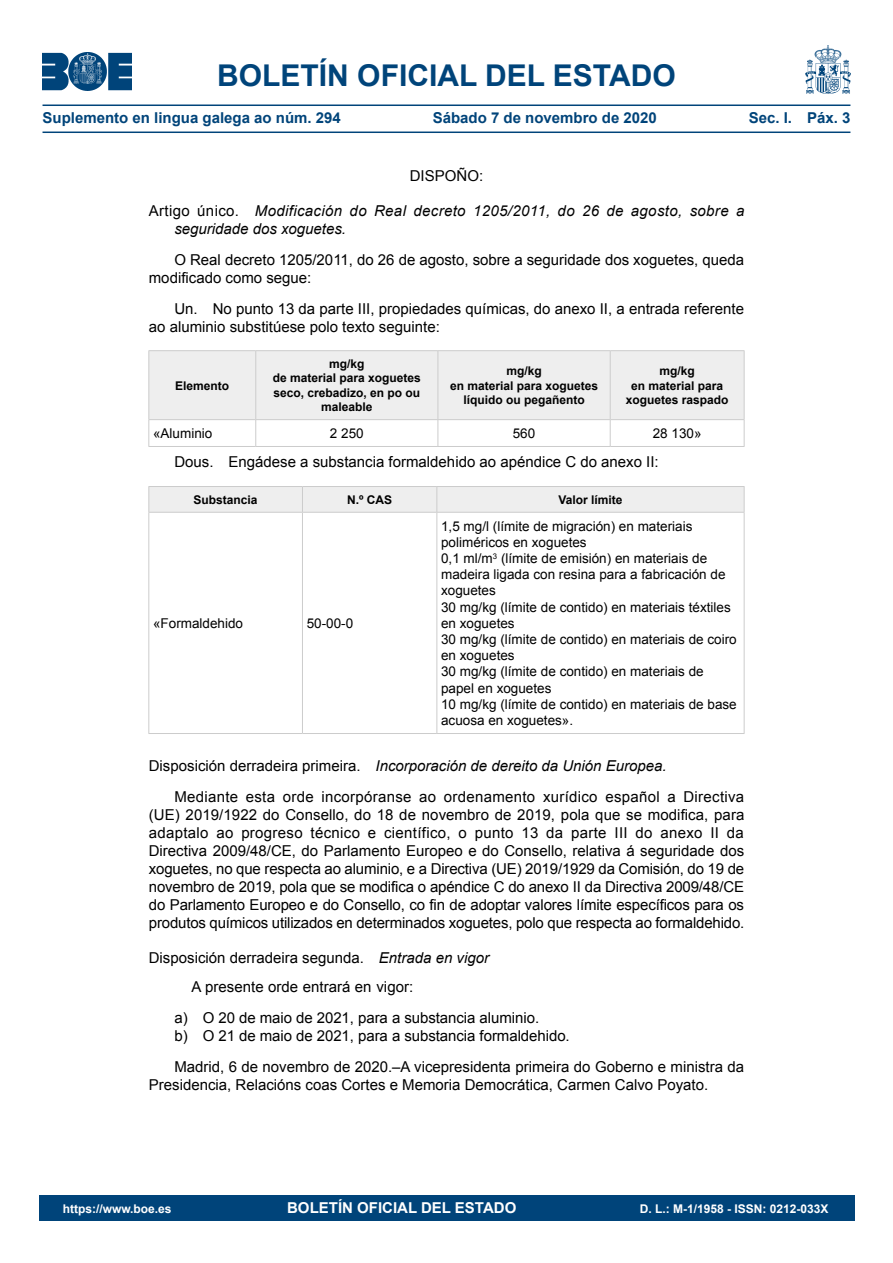
<style>
.page{position:relative;width:893px;height:1263px;background:#fff}
.page>*{position:absolute;margin:0;border:0;box-sizing:border-box;transform-origin:0 0}
.t1{font:700 30px "Arial";color:#00447a}
.PARRAFO{font:15px/18px "Arial";color:#000}
.PARRAFO_2{font:15px/18px "Arial";color:#000}
.ARTICULO{font:italic 15px/18px "Arial";letter-spacing:.025em;color:#000}
.t2{font:700 15px "Arial";color:#00447a}
.ARTICULO-2{font:italic 15px "Arial";color:#000}
.ARTICULO-3{font:15px "Arial";color:#000}
.t3{font:700 15px "Arial";color:#fff}
.CENTRO_REDONDA{font:15px "Arial";color:#000}
.CUERPO_TABLA_IZQ{font:13.5px/16.2px "Arial";color:#000}
.CUERPO_TABLA_CENTRO{font:13.5px "Arial";color:#000}
.CABEZA_TABLA{font:700 12px/14.4px "Arial";color:#000;text-align:center}
.t4{font:700 12px "Arial";color:#fff}
.s1{font-style:normal}
.s2{font-style:italic}
</style>
<div class="page">
<img style="left:43px;top:53px;width:89px;height:37px">
<img style="left:805px;top:46px;width:45px;height:47px">
<hr style="left:43px;top:104px;width:807px;height:2px;background:#00447a">
<hr style="left:43px;top:132px;width:807px;height:1px;background:#00447a">
<hr style="left:148px;top:446px;width:108px;height:1px;background:#ccc">
<hr style="left:256px;top:446px;width:182px;height:1px;background:#ccc">
<hr style="left:438px;top:446px;width:172px;height:1px;background:#ccc">
<hr style="left:610px;top:446px;width:134px;height:1px;background:#ccc">
<svg style="left:148px;top:351px;width:597px;height:95px"></svg>
<hr style="left:744px;top:351px;width:1px;height:68px;background:#ccc">
<hr style="left:148px;top:351px;width:1px;height:68px;background:#ccc">
<hr style="left:255px;top:351px;width:1px;height:68px;background:#ccc">
<hr style="left:438px;top:351px;width:1px;height:68px;background:#ccc">
<hr style="left:610px;top:351px;width:1px;height:68px;background:#ccc">
<hr style="left:148px;top:350px;width:108px;height:1px;background:#ccc">
<hr style="left:256px;top:350px;width:182px;height:1px;background:#ccc">
<hr style="left:438px;top:350px;width:172px;height:1px;background:#ccc">
<hr style="left:610px;top:350px;width:134px;height:1px;background:#ccc">
<hr style="left:148px;top:419px;width:108px;height:1px;background:#ccc">
<hr style="left:256px;top:419px;width:182px;height:1px;background:#ccc">
<hr style="left:438px;top:419px;width:172px;height:1px;background:#ccc">
<hr style="left:610px;top:419px;width:134px;height:1px;background:#ccc">
<hr style="left:148px;top:733px;width:154px;height:1px;background:#ccc">
<hr style="left:302px;top:733px;width:135px;height:1px;background:#ccc">
<hr style="left:437px;top:733px;width:307px;height:1px;background:#ccc">
<hr style="left:148px;top:513px;width:1px;height:220px;background:#ccc">
<hr style="left:744px;top:513px;width:1px;height:220px;background:#ccc">
<hr style="left:302px;top:513px;width:1px;height:220px;background:#ccc">
<hr style="left:436px;top:513px;width:1px;height:220px;background:#ccc">
<div style="left:148px;top:486px;width:597px;height:26px;background:#eee"></div>
<hr style="left:148px;top:486px;width:154px;height:1px;background:#ccc">
<hr style="left:302px;top:486px;width:135px;height:1px;background:#ccc">
<hr style="left:437px;top:486px;width:307px;height:1px;background:#ccc">
<hr style="left:148px;top:512px;width:154px;height:1px;background:#ccc">
<hr style="left:302px;top:512px;width:135px;height:1px;background:#ccc">
<hr style="left:437px;top:512px;width:307px;height:1px;background:#ccc">
<div style="left:39px;top:1195px;width:815px;height:25px;background:#00447a"></div>
<h1 class="t1" style="left:217px;top:55px;width:460px">BOLETÍN OFICIAL DEL ESTADO</h1>
<p class="t2" style="left:43px;top:108px;width:300px">Suplemento en lingua galega ao núm. 294</p>
<p class="t2" style="left:433px;top:108px;width:226px">Sábado 7 de novembro de 2020</p>
<p class="t2" style="left:749px;top:108px;width:103px">Sec. I. Páx. 3</p>
<p class="CENTRO_REDONDA" style="left:410px;top:166px;width:75px">DISPOÑO:</p>
<h1 class="ARTICULO" style="left:174px;top:202px;width:571px;text-indent:-26px"><span class="s1">Artigo único.</span> Modificación do Real decreto 1205/2011, do 26 de agosto, sobre a seguridade dos xoguetes.</h1>
<p class="PARRAFO" style="left:149px;top:251px;width:597px;text-indent:26px">O Real decreto 1205/2011, do 26 de agosto, sobre a seguridade dos xoguetes, queda modificado como segue:</p>
<p class="PARRAFO_2" style="left:149px;top:299px;width:597px;text-indent:26px">Un. No punto 13 da parte III, propiedades químicas, do anexo II, a entrada referente ao aluminio substitúese polo texto seguinte:</p>
<p class="CABEZA_TABLA" style="left:175px;top:378px;width:56px">Elemento</p>
<p class="CABEZA_TABLA" style="left:329px;top:357px;width:37px">mg/kg</p>
<p class="CABEZA_TABLA" style="left:273px;top:371px;width:150px">de material para xoguetes seco, crebadizo, en po ou maleable</p>
<p class="CABEZA_TABLA" style="left:506px;top:364px;width:37px">mg/kg</p>
<p class="CABEZA_TABLA" style="left:450px;top:378px;width:150px">en material para xoguetes líquido ou pegañento</p>
<p class="CABEZA_TABLA" style="left:659px;top:364px;width:37px">mg/kg</p>
<p class="CABEZA_TABLA" style="left:626px;top:378px;width:104px">en material para xoguetes raspado</p>
<p class="CUERPO_TABLA_IZQ" style="left:153px;top:425px;width:61px">«Aluminio</p>
<p class="CUERPO_TABLA_CENTRO" style="left:330px;top:424px;width:35px">2 250</p>
<p class="CUERPO_TABLA_CENTRO" style="left:513px;top:424px;width:24px">560</p>
<p class="CUERPO_TABLA_CENTRO" style="left:653px;top:424px;width:50px">28 130»</p>
<p class="PARRAFO" style="left:174px;top:453px;width:486px">Dous. Engádese a substancia formaldehido ao apéndice C do anexo II:</p>
<p class="CABEZA_TABLA" style="left:194px;top:493px;width:66px">Substancia</p>
<p class="CABEZA_TABLA" style="left:347px;top:493px;width:47px">N.º CAS</p>
<p class="CABEZA_TABLA" style="left:558px;top:493px;width:66px">Valor límite</p>
<p class="CUERPO_TABLA_IZQ" style="left:441px;top:518px;width:253px">1,5 mg/l (límite de migración) en materiais poliméricos en xoguetes</p>
<p class="CUERPO_TABLA_IZQ" style="left:441px;top:550px;width:286px">0,1 ml/m<sup>3</sup> (límite de emisión) en materiais de madeira ligada con resina para a fabricación de xoguetes</p>
<p class="CUERPO_TABLA_IZQ" style="left:441px;top:599px;width:291px">30 mg/kg (límite de contido) en materiais téxtiles en xoguetes</p>
<p class="CUERPO_TABLA_IZQ" style="left:441px;top:631px;width:297px">30 mg/kg (límite de contido) en materiais de coiro en xoguetes</p>
<p class="CUERPO_TABLA_IZQ" style="left:441px;top:664px;width:264px">30 mg/kg (límite de contido) en materiais de papel en xoguetes</p>
<p class="CUERPO_TABLA_IZQ" style="left:441px;top:696px;width:297px">10 mg/kg (límite de contido) en materiais de base acuosa en xoguetes».</p>
<h1 class="ARTICULO-2" style="left:149px;top:756px;width:519px"><span class="s1">Disposición derradeira primeira.</span> Incorporación de dereito da Unión Europea.</h1>
<p class="PARRAFO" style="left:149px;top:788px;width:597px;text-align:justify;text-indent:26px">Mediante esta orde incorpóranse ao ordenamento xurídico español a Directiva (UE) 2019/1922 do Consello, do 18 de novembro de 2019, pola que se modifica, para adaptalo ao progreso técnico e científico, o punto 13 da parte III do anexo II da Directiva 2009/48/CE, do Parlamento Europeo e do Consello, relativa á seguridade dos xoguetes, no que respecta ao aluminio, e a Directiva (UE) 2019/1929 da Comisión, do 19 de novembro de 2019, pola que se modifica o apéndice C do anexo II da Directiva 2009/48/CE do Parlamento Europeo e do Consello, co fin de adoptar valores límite específicos para os produtos químicos utilizados en determinados xoguetes, polo que respecta ao formaldehido.</p>
<h1 class="ARTICULO-3" style="left:149px;top:948px;width:342px">Disposición derradeira segunda. <span class="s2">Entrada en vigor</span></h1>
<p class="PARRAFO" style="left:191px;top:978px;width:223px">A presente orde entrará en vigor:</p>
<p class="PARRAFO_2" style="left:174px;top:1009px;width:366px">a) O 20 de maio de 2021, para a substancia aluminio.</p>
<p class="PARRAFO" style="left:174px;top:1027px;width:397px">b) O 21 de maio de 2021, para a substancia formaldehido.</p>
<p class="PARRAFO_2" style="left:149px;top:1058px;width:597px;text-indent:26px">Madrid, 6 de novembro de 2020.–A vicepresidenta primeira do Goberno e ministra da<br>Presidencia, Relacións coas Cortes e Memoria Democrática, Carmen Calvo Poyato.</p>
<p class="CUERPO_TABLA_IZQ" style="left:153px;top:615px;width:92px">«Formaldehido</p>
<p class="CUERPO_TABLA_IZQ" style="left:307px;top:615px;width:48px">50-00-0</p>
<p class="t4" style="left:63px;top:1201px;width:110px">https://www.boe.es</p>
<p class="t3" style="left:287px;top:1198px;width:231px">BOLETÍN OFICIAL DEL ESTADO</p>
<p class="t4" style="left:640px;top:1201px;width:190px">D. L.: M-1/1958 - ISSN: 0212-033X</p>
</div>
